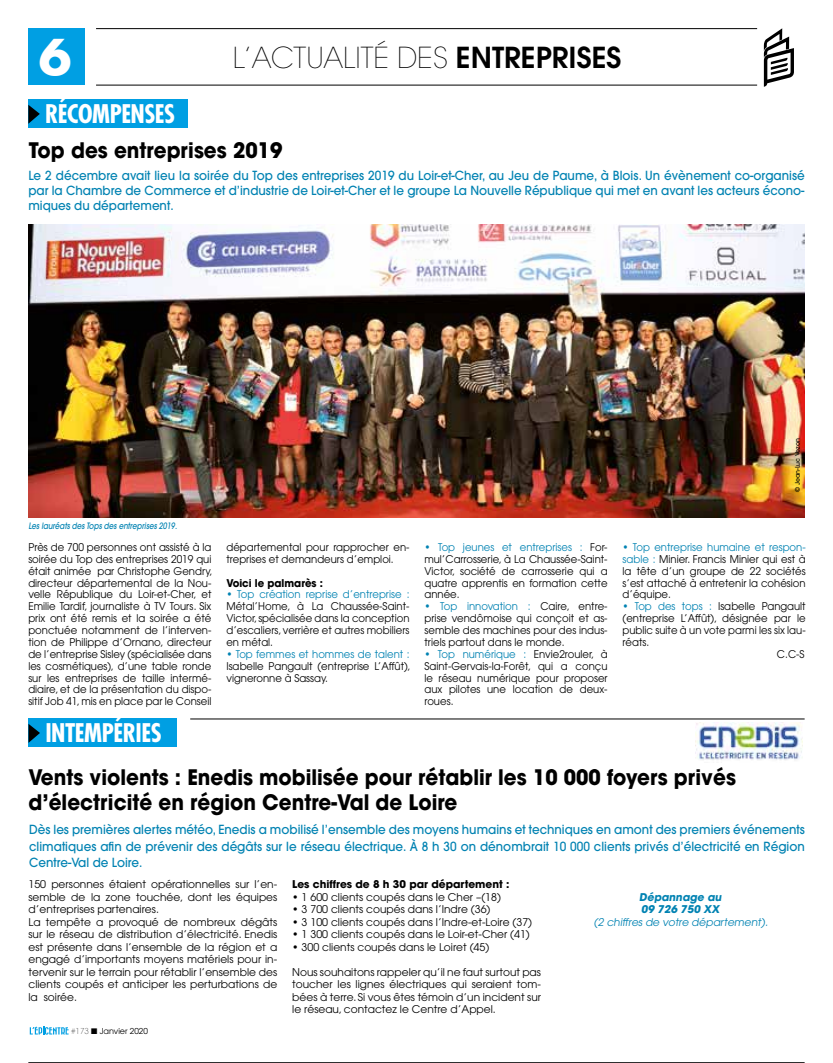
<style>
.page{position:relative;width:833px;height:1063px;background:#fff}
.page>*{position:absolute;margin:0;border:0;box-sizing:border-box;transform-origin:0 0}
.t1{font:700 48px "Futura";color:#fff}
.t2{font:200 28.75px "Avant Garde";color:#000}
.t3{font:700 condensed 25px "Futura";letter-spacing:-.02em;color:#fff}
.t4{font:700 21.25px/25px "Avant Garde";color:#000;scale:.94 1}
.t5{font:500 12.5px/15px "Avant Garde";color:#0082b2;text-align:justify;scale:.95 1}
.t6{font:10.62px/11.9px "Avant Garde";color:#000;text-align:justify;scale:.95 1}
.t7{font:10.62px/12.5px "Avant Garde";color:#000}
.t8{font:10.62px "Avant Garde";color:#0082b2;scale:.95 1}
.t9{font:700 10.62px "Avant Garde";color:#000}
.t10{font:10.62px "Avant Garde";color:#0082b2}
.t11{font:700 10.62px/12.5px "Avant Garde";color:#0082b2}
.t12{font:700 10.62px "Avant Garde";color:#000;scale:.95 1}
.t13{font:italic 500 8.75px "Avant Garde";color:#0082b2;scale:.83 1}
.t14{font:8.12px "Avant Garde";color:#000}
.t15{font:500 6.25px "Avant Garde";color:#000}
.s1{font-weight:600}
.s2{color:#0082b2}
.s3{font-weight:200}
</style>
<div class="page">
<div style="left:28px;top:28px;width:57px;height:57px;background:#009fe3"></div>
<hr style="left:96px;top:28px;width:661px;height:1px;background:#000">
<hr style="left:96px;top:85px;width:661px;height:1px;background:#000">
<svg style="left:764px;top:28px;width:30px;height:59px"></svg>
<svg style="left:30px;top:1026px;width:39px;height:9px"></svg>
<hr style="left:28px;top:1062px;width:776px;height:1px;background:#000">
<div style="left:28px;top:99px;width:160px;height:29px;background:#009fe3"></div>
<svg style="left:28px;top:105px;width:12px;height:19px"></svg>
<hr style="left:190px;top:719px;width:614px;height:1px;background:#000">
<img style="left:28px;top:225px;width:776px;height:292px">
<div style="left:29px;top:718px;width:148px;height:29px;background:#009fe3"></div>
<svg style="left:29px;top:724px;width:11px;height:19px"></svg>
<img style="left:695px;top:723px;width:108px;height:37px">
<h1 class="t1" style="left:39px;top:23px;width:34px">6</h1>
<h2 class="t2" style="left:233px;top:41px;width:390px">L’ACTUALITÉ DES <span class="s1">ENTREPRISES</span></h2>
<h3 class="t3" style="left:45px;top:97px;width:132px">RÉCOMPENSES</h3>
<h3 class="t4" style="left:29px;top:137px;width:271px">Top des entreprises 2019</h3>
<p class="t5" style="left:28px;top:168px;width:818px">Le 2 décembre avait lieu la soirée du Top des entreprises 2019 du Loir-et-Cher, au Jeu de Paume, à Blois. Un évènement co-organisé par la Chambre de Commerce et d’industrie de Loir-et-Cher et le groupe La Nouvelle République qui met en avant les acteurs écono&shy;miques du département.</p>
<p class="t13" style="left:28px;top:520px;width:181px">Les lauréats des Tops des entreprises 2019.</p>
<p class="t6" style="left:28px;top:541px;width:195px">Près de 700 personnes ont assisté à la soirée du Top des entreprises 2019 qui était animée par Christophe Gendry, directeur départemental de la Nou&shy;velle République du Loir-et-Cher, et Emilie Tardif, journaliste à TV Tours. Six prix ont été remis et la soirée a été ponctuée notamment de l’interven&shy;tion de Philippe d’Ornano, directeur de l’entreprise Sisley (spécialisée dans les cosmétiques), d’une table ronde sur les entreprises de taille intermé&shy;diaire, et de la présentation du dispo&shy;sitif Job 41, mis en place par le Conseil</p>
<p class="t6" style="left:226px;top:541px;width:194px">départemental pour rapprocher en&shy;treprises et demandeurs d’emploi.</p>
<p class="t12" style="left:226px;top:576px;width:103px">Voici le palmarès :</p>
<p class="t8" style="left:226px;top:588px;width:194px">• Top création reprise d’entreprise :</p>
<p class="t6" style="left:226px;top:601px;width:194px">Métal’Home, à La Chaussée-Saint-Victor, spécialisée dans la conception d’escaliers, verrière et autres mobiliers en métal.</p>
<p class="t8" style="left:226px;top:648px;width:194px">• Top femmes et hommes de talent :</p>
<p class="t6" style="left:226px;top:660px;width:195px">Isabelle Pangault (entreprise L’Affût), vigneronne à Sassay.</p>
<p class="t6" style="left:424px;top:541px;width:194px"><span class="s2">• Top jeunes et entreprises :</span> For&shy;mul’Carrosserie, à La Chaussée-Saint-Victor, société de carrosserie qui a quatre apprentis en formation cette année.</p>
<p class="t6" style="left:424px;top:601px;width:194px"><span class="s2">• Top innovation :</span> Caire, entre&shy;prise vendômoise qui conçoit et as&shy;semble des machines pour des indus&shy;triels partout dans le monde.</p>
<p class="t6" style="left:424px;top:648px;width:194px"><span class="s2">• Top numérique :</span> Envie2rouler, à Saint-Gervais-la-Forêt, qui a conçu le réseau numérique pour proposer aux pilotes une location de deux&shy;roues.</p>
<p class="t15" style="left:793px;top:492px;width:55px;rotate:-90deg">© Jean-Luc Vezon</p>
<p class="t6" style="left:622px;top:541px;width:194px"><span class="s2">• Top entreprise humaine et respon&shy;sable :</span> Minier. Francis Minier qui est à la tête d’un groupe de 22 sociétés s’est attaché à entretenir la cohésion d’équipe.</p>
<p class="t6" style="left:622px;top:601px;width:194px"><span class="s2">• Top des tops :</span> Isabelle Pangault</p>
<p class="t6" style="left:622px;top:612px;width:194px">(entreprise L’Affût), désignée par le</p>
<p class="t6" style="left:622px;top:624px;width:194px">public suite à un vote parmi les six lau-</p>
<p class="t6" style="left:622px;top:636px;width:30px">réats.</p>
<p class="t6" style="left:777px;top:648px;width:31px">C.C-S</p>
<h3 class="t3" style="left:45px;top:716px;width:118px">INTEMPÉRIES</h3>
<h3 class="t4" style="left:29px;top:764px;width:754px">Vents violents : Enedis mobilisée pour rétablir les 10 000 foyers privés d’électricité en région Centre-Val de Loire</h3>
<p class="t5" style="left:29px;top:822px;width:818px;line-height:16.2px">Dès les premières alertes météo, Enedis a mobilisé l’ensemble des moyens humains et techniques en amont des premiers événements climatiques afin de prévenir des dégâts sur le réseau électrique. À 8 h 30 on dénombrait 10 000 clients privés d’électricité en Région Centre-Val de Loire.</p>
<p class="t7" style="left:29px;top:878px;width:250px">150 personnes étaient opérationnelles sur l’en&shy;semble de la zone touchée, dont les équipes d’entreprises partenaires.<br>La tempête a provoqué de nombreux dégâts sur le réseau de distribution d’électricité. Enedis est présente dans l’ensemble de la région et a engagé d’importants moyens matériels pour in&shy;tervenir sur le terrain pour rétablir l’ensemble des clients coupés et anticiper les perturbations de la soirée.</p>
<p class="t9" style="left:292px;top:878px;width:219px">Les chiffres de 8 h 30 par département :</p>
<p class="t7" style="left:292px;top:891px;width:210px">• 1 600 clients coupés dans le Cher –(18)</p>
<p class="t7" style="left:292px;top:903px;width:200px">• 3 700 clients coupés dans l’Indre (36)</p>
<p class="t7" style="left:292px;top:916px;width:241px">• 3 100 clients coupés dans l’Indre-et-Loire (37)</p>
<p class="t7" style="left:292px;top:928px;width:239px">• 1 300 clients coupés dans le Loir-et-Cher (41)</p>
<p class="t7" style="left:292px;top:941px;width:198px">• 300 clients coupés dans le Loiret (45)</p>
<p class="t7" style="left:292px;top:966px;width:250px;text-align:justify">Nous souhaitons rappeler qu’il ne faut surtout pas toucher les lignes électriques qui seraient tom&shy;bées à terre. Si vous êtes témoin d’un incident sur le réseau, contactez le Centre d’Appel.</p>
<p class="t14" style="left:71px;top:1026px;width:78px"><span class="s3">#</span><span class="s3">173</span> ■ Janvier 2020</p>
<p class="t11" style="left:639px;top:891px;width:86px">Dépannage au<br>09 726 750 XX</p>
<p class="t10" style="left:594px;top:916px;width:177px">(2 chiffres de votre département).</p>
</div>
